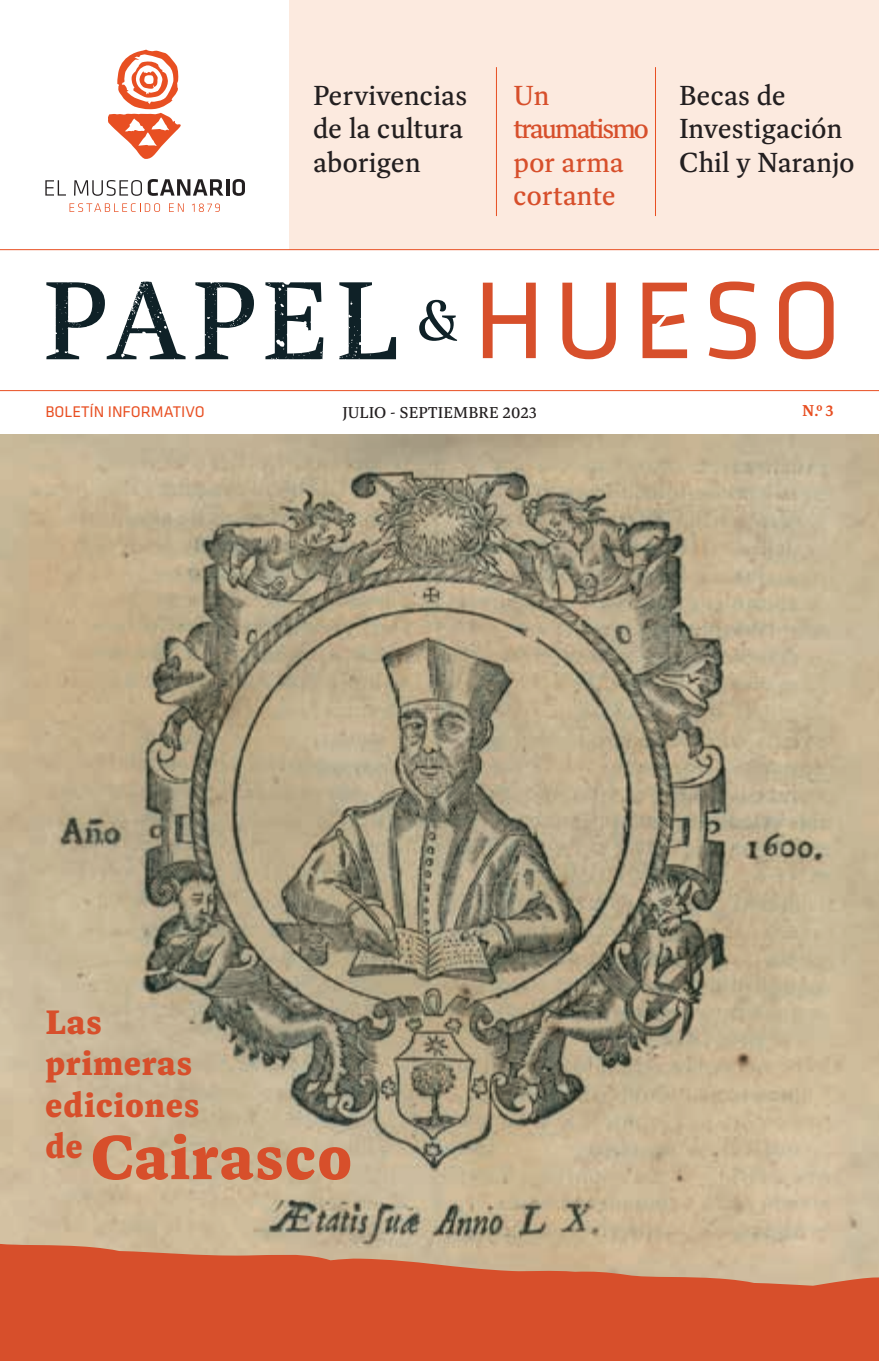
<style>
.page{position:relative;width:879px;height:1361px;background:#fff}
.page>*{position:absolute;margin:0;border:0;box-sizing:border-box;transform-origin:0 0}
.t1{font:800 63.2px "Dashiell Text";letter-spacing:.025em;color:#d74f2b}
.t2{font:800 34.4px/41.4px "Dashiell Text";letter-spacing:.025em;color:#d74f2b}
.t3{font:500 28px/33.6px "Dashiell Text";color:#231f20}
.t4{font:500 28px/33.6px "Dashiell Text";letter-spacing:-.01em;color:#d74f2b}
.t5{font:500 16px "Dashiell Text";color:#231f20}
.t6{font:16px "Klavika";color:#e84f22}
.t7{font:600 16px "Dashiell Text";color:#e84f22}
</style>
<div class="page">
<img style="left:0;top:435px;width:879px;height:803px">
<svg style="left:0;top:1238px;width:879px;height:123px;background:#d46642"></svg>
<div style="left:289px;top:0;width:590px;height:250px;background:#fceadf"></div>
<hr style="left:0;top:390px;width:879px;height:1px;background:#e84f22">
<hr style="left:0;top:249px;width:879px;height:1px;background:#e84f22">
<svg style="left:483px;top:283px;width:53px;height:75px"></svg>
<svg style="left:562px;top:283px;width:54px;height:76px"></svg>
<svg style="left:709px;top:281px;width:47px;height:78px"></svg>
<svg style="left:779px;top:281px;width:54px;height:78px"></svg>
<svg style="left:419px;top:300px;width:38px;height:41px"></svg>
<svg style="left:46px;top:281px;width:350px;height:79px"></svg>
<svg style="left:642px;top:283px;width:45px;height:75px"></svg>
<svg style="left:70px;top:203px;width:85px;height:9px"></svg>
<svg style="left:154px;top:203px;width:6px;height:9px"></svg>
<svg style="left:169px;top:203px;width:15px;height:9px"></svg>
<svg style="left:192px;top:203px;width:28px;height:9px"></svg>
<svg style="left:108px;top:50px;width:73px;height:109px"></svg>
<svg style="left:45px;top:180px;width:21px;height:16px"></svg>
<svg style="left:74px;top:180px;width:68px;height:16px"></svg>
<svg style="left:148px;top:179px;width:75px;height:17px"></svg>
<hr style="left:226px;top:179px;width:3px;height:17px;background:#231f20">
<svg style="left:233px;top:179px;width:12px;height:17px"></svg>
<hr style="left:496px;top:67px;width:1px;height:149px;background:#e84f22">
<hr style="left:655px;top:67px;width:1px;height:149px;background:#e84f22">
<p class="t3" style="left:313px;top:78px;width:155px">Pervivencias de la cultura aborigen</p>
<p class="t4" style="left:513px;top:78px;width:137px">Un traumatismo por arma cortante</p>
<p class="t3" style="left:679px;top:78px;width:177px">Becas de<br>Investigación<br>Chil y Naranjo</p>
<p class="t6" style="left:45px;top:403px;width:161px">BOLETÍN INFORMATIVO</p>
<p class="t5" style="left:342px;top:403px;width:196px">JULIO - SEPTIEMBRE 2023</p>
<p class="t7" style="left:802px;top:401px;width:33px">N.º 3</p>
<p class="t2" style="left:45px;top:1001px;width:156px">Las primeras ediciones</p>
<h1 class="t1" style="left:45px;top:1116px;width:308px"><sup>de</sup> Cairasco</h1>
</div>
